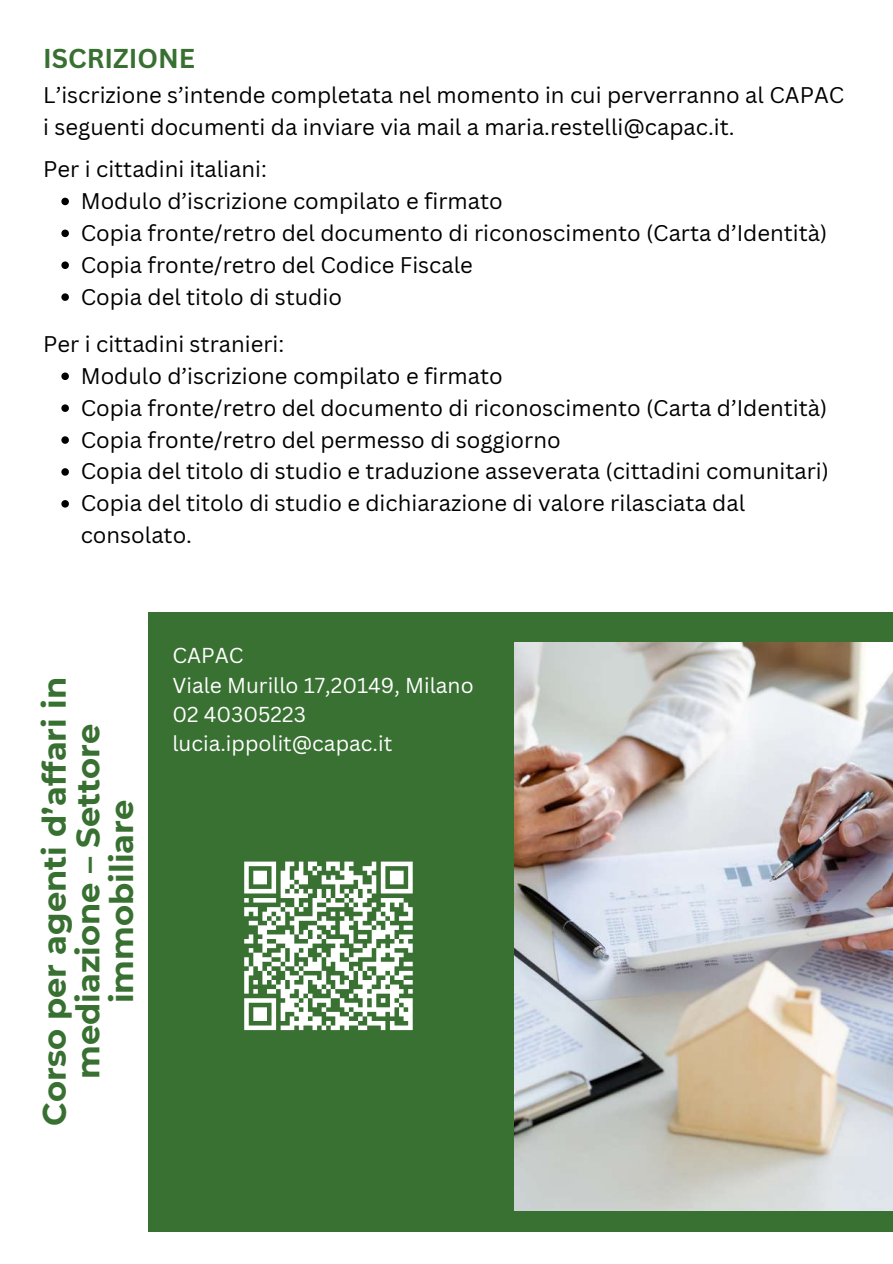
<style>
.page{position:relative;width:893px;height:1264px;background:#fff}
.page>*{position:absolute;margin:0;border:0;box-sizing:border-box;transform-origin:0 0}
.t1{font:700 32.25px/33.8px "Montserrat";color:#387031;text-align:center}
.t2{font:700 26.55px "Canva Sans";color:#387031}
.t3{font:22.05px/31.8px "Canva Sans";color:#000}
.t4{font:21px/29.2px "Canva Sans";color:#fff}
</style>
<div class="page">
<div style="left:148px;top:611px;width:744px;height:620px;background:#397132"></div>
<img style="left:514px;top:642px;width:378px;height:568px">
<svg style="left:61px;top:198px;width:8px;height:7px"></svg>
<svg style="left:61px;top:229px;width:8px;height:8px"></svg>
<svg style="left:61px;top:261px;width:8px;height:8px"></svg>
<svg style="left:61px;top:293px;width:8px;height:8px"></svg>
<svg style="left:61px;top:372px;width:8px;height:8px"></svg>
<svg style="left:61px;top:404px;width:8px;height:8px"></svg>
<svg style="left:61px;top:436px;width:8px;height:8px"></svg>
<svg style="left:61px;top:468px;width:8px;height:7px"></svg>
<svg style="left:61px;top:500px;width:8px;height:7px"></svg>
<svg style="left:244px;top:861px;width:169px;height:170px"></svg>
<p class="t2" style="left:43px;top:39px;width:153px">ISCRIZIONE</p>
<p class="t3" style="left:43px;top:78px;width:802px">L’iscrizione s’intende completata nel momento in cui perverranno al CAPAC i seguenti documenti da inviare via mail a maria.restelli@capac.it.</p>
<p class="t3" style="left:81px;top:153px;width:748px;text-indent:-37px">Per i cittadini italiani:<br>Modulo d’iscrizione compilato e firmato<br>Copia fronte/retro del documento di riconoscimento (Carta d’Identità)<br>Copia fronte/retro del Codice Fiscale<br>Copia del titolo di studio</p>
<p class="t3" style="left:81px;top:327px;width:749px;text-indent:-37px">Per i cittadini stranieri:<br>Modulo d’iscrizione compilato e firmato<br>Copia fronte/retro del documento di riconoscimento (Carta d’Identità)<br>Copia fronte/retro del permesso di soggiorno<br>Copia del titolo di studio e traduzione asseverata (cittadini comunitari)<br>Copia del titolo di studio e dichiarazione di valore rilasciata dal consolato.</p>
<h1 class="t1" style="left:37px;top:1125px;width:450px;rotate:-90deg">Corso per agenti d’affari in mediazione – Settore immobiliare</h1>
<p class="t4" style="left:172px;top:640px;width:303px">CAPAC<br>Viale Murillo 17,20149, Milano<br>02 40305223 lucia.ippolit@capac.it</p>
</div>
